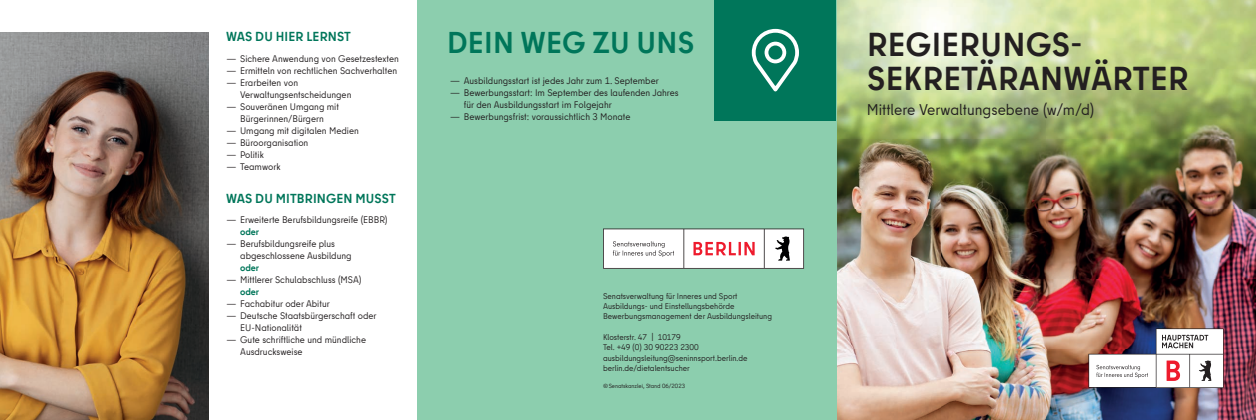
<style>
.page{position:relative;width:1256px;height:420px;background:#fff}
.page>*{position:absolute;margin:0;border:0;box-sizing:border-box;transform-origin:0 0}
.t1{font:700 33px/34px "Berlin Type Office";letter-spacing:.01em;color:#231f20}
.t2{font:700 30px "Berlin Type Office";letter-spacing:.01em;color:#00765a}
.t3{font:15.5px "Berlin Type Office";color:#231f20}
.t4{font:700 13px "Berlin Type Office";letter-spacing:.01em;color:#00765a}
.t5{font:9.5px/12px "Berlin Type Office";color:#231f20;scale:1.4 1}
.t6{font:700 9.5px "Berlin Type Office";color:#00765a}
.t7{font:8.2px/10.4px "Berlin Type Office";color:#231f20}
.t8{font:6px "Berlin Type Office";color:#231f20}
.s1{font-size:11.5px}
</style>
<div class="page">
<img style="left:836px;top:0;width:420px;height:420px">
<div style="left:417px;top:0;width:419px;height:420px;background:#8cceae"></div>
<img style="left:0;top:32px;width:208px;height:388px">
<div style="left:714px;top:0;width:122px;height:120px;background:#00765a"></div>
<svg style="left:752px;top:29px;width:47px;height:62px"></svg>
<svg style="left:1088px;top:328px;width:135px;height:59px"></svg>
<svg style="left:603px;top:228px;width:201px;height:40px;background:#eae1e1"></svg>
<h3 class="t4" style="left:226px;top:29px;width:126px">WAS DU HIER LERNST</h3>
<p class="t5" style="left:226px;top:53px;width:125px">— Sichere Anwendung von Gesetzestexten</p>
<p class="t5" style="left:226px;top:65px;width:124px">— Ermitteln von rechtlichen Sachverhalten</p>
<p class="t5" style="left:240px;top:77px;width:81px;text-indent:-14px">— Erarbeiten von<br>Verwaltungsentscheidungen</p>
<p class="t5" style="left:226px;top:101px;width:82px;text-align:center">— Souveränen Umgang mit<br>Bürgerinnen/Bürgern</p>
<p class="t5" style="left:226px;top:125px;width:96px">— Umgang mit digitalen Medien</p>
<p class="t5" style="left:226px;top:137px;width:60px">— Büroorganisation</p>
<p class="t5" style="left:226px;top:149px;width:28px">— Politik</p>
<p class="t5" style="left:226px;top:161px;width:40px">— Teamwork</p>
<h3 class="t4" style="left:226px;top:190px;width:171px">WAS DU MITBRINGEN MUSST</h3>
<p class="t5" style="left:226px;top:214px;width:117px">— Erweiterte Berufsbildungsreife (EBBR)</p>
<p class="t6" style="left:240px;top:226px;width:20px">oder</p>
<p class="t5" style="left:240px;top:238px;width:81px;text-indent:-14px">— Berufsbildungsreife plus abgeschlossene Ausbildung</p>
<p class="t6" style="left:240px;top:262px;width:20px">oder</p>
<p class="t5" style="left:226px;top:274px;width:98px">— Mittlerer Schulabschluss (MSA)</p>
<p class="t6" style="left:240px;top:286px;width:20px">oder</p>
<p class="t5" style="left:226px;top:298px;width:76px">— Fachabitur oder Abitur</p>
<p class="t5" style="left:240px;top:310px;width:99px;text-indent:-14px">— Deutsche Staatsbürgerschaft oder<br>EU-Nationalität</p>
<p class="t5" style="left:240px;top:334px;width:91px;text-indent:-14px">— Gute schriftliche und mündliche<br>Ausdrucksweise</p>
<h2 class="t2" style="left:447px;top:24px;width:249px">DEIN WEG ZU UNS</h2>
<p class="t5" style="left:450px;top:75px;width:151px">— Ausbildungsstart ist jedes Jahr zum 1. September</p>
<p class="t5" style="left:464px;top:87px;width:155px;text-indent:-14px">— Bewerbungsstart: Im September des laufenden Jahres für den Ausbildungsstart im Folgejahr</p>
<p class="t5" style="left:450px;top:111px;width:131px">— Bewerbungsfrist: voraussichtlich 3 Monate</p>
<p class="t7" style="left:603px;top:291px;width:171px">Senatsverwaltung für Inneres und Sport<br>Ausbildungs- und Einstellungsbehörde<br>Bewerbungsmanagement der Ausbildungsleitung</p>
<p class="t7" style="left:603px;top:332px;width:146px">Klosterstr. 47 <span class="s1">I</span> 10179<br>Tel. +49 (0) 30 90223 2300 ausbildungsleitung@seninnsport.berlin.de berlin.de/dietalentsucher</p>
<p class="t8" style="left:603px;top:382px;width:84px">©Senatskanzlei, Stand 06/2023</p>
<h1 class="t1" style="left:867px;top:28px;width:323px">REGIERUNGS-<br>SEKRETÄRANWÄRTER</h1>
<h3 class="t3" style="left:867px;top:100px;width:229px">Mittlere Verwaltungsebene (w/m/d)</h3>
</div>
